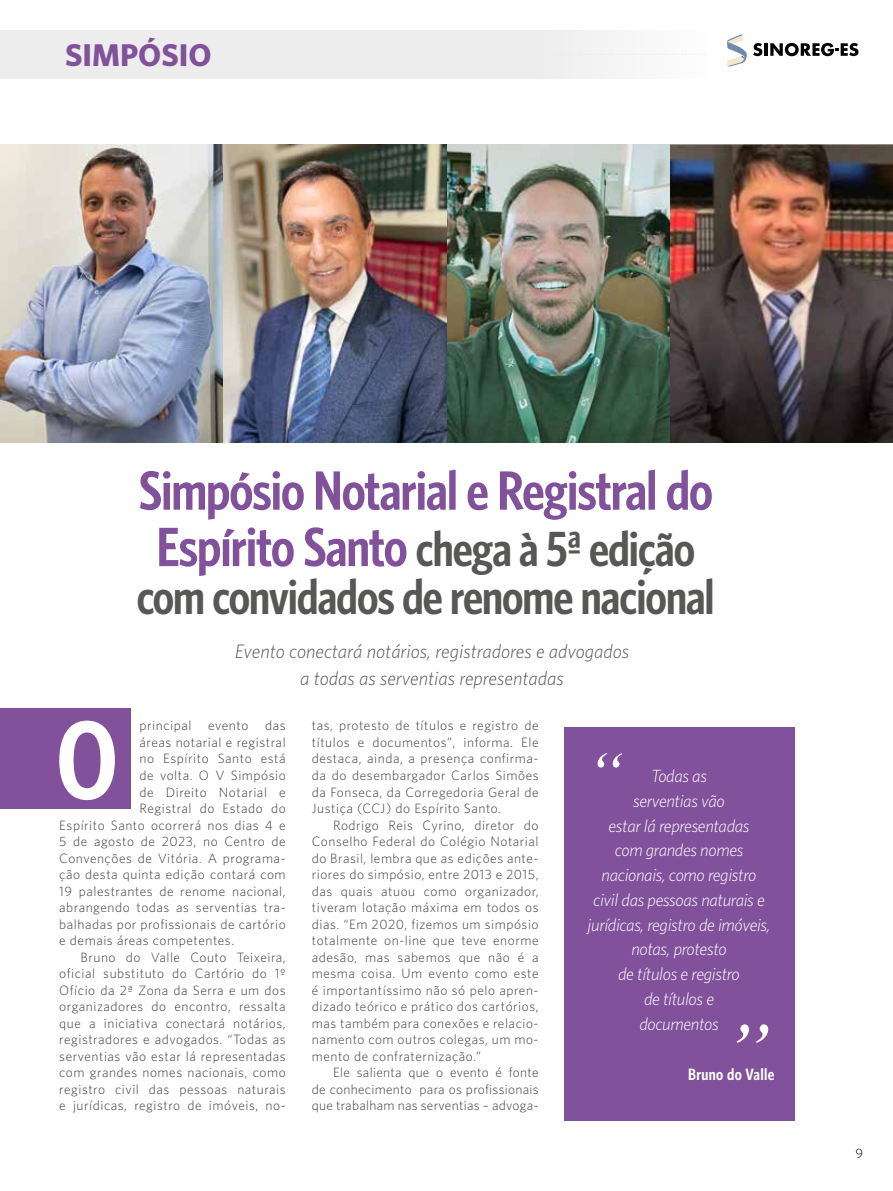
<style>
.page{position:relative;width:893px;height:1191px;background:#fff}
.page>*{position:absolute;margin:0;border:0;box-sizing:border-box;transform-origin:0 0}
.t1{font:600 111px "Whitney Condensed";color:#fff}
.t2{font:600 55.5px "Whitney Condensed";letter-spacing:-.02em;color:#81519b}
.t3{font:600 49.5px/47.4px "Whitney Condensed";letter-spacing:-.02em;color:#575756;text-align:center}
.t4{font:700 31.5px "Whitney";color:#81519b}
.t5{font:italic 300 19.5px/27px "Whitney";color:#575756;text-align:center}
.t6{font:italic 300 17.7px/24.8px "Whitney";letter-spacing:-.02em;color:#fff;text-align:center}
.t7{font:600 16.5px "Whitney Condensed";letter-spacing:.02em;color:#fff}
.t8{font:300 13.5px/16.5px "Whitney";letter-spacing:.04em;color:#3c3c3b;text-align:justify}
.t9{font:300 13.5px "Whitney";color:#000}
.s1{font-size:55.5px;color:#81519b}
</style>
<div class="page">
<svg style="left:849px;top:43px;width:9px;height:13px"></svg>
<svg style="left:0;top:30px;width:848px;height:49px;fill:#ededed"></svg>
<div style="left:0;top:708px;width:130px;height:101px;background:#81519b"></div>
<div style="left:564px;top:727px;width:231px;height:393px;background:#81519b"></div>
<svg style="left:598px;top:753px;width:24px;height:14px"></svg>
<svg style="left:737px;top:1024px;width:31px;height:19px"></svg>
<img style="left:0;top:144px;width:893px;height:298px">
<h3 class="t4" style="left:65px;top:36px;width:148px">SIMPÓSIO</h3>
<h2 class="t2" style="left:139px;top:458px;width:576px">Simpósio Notarial e Registral do</h2>
<h3 class="t3" style="left:137px;top:524px;width:580px"><span class="s1">Espírito Santo</span> chega à 5ª edição com convidados de renome nacional</h3>
<h3 class="t5" style="left:235px;top:637px;width:396px">Evento conectará notários, registradores e advogados a todas as serventias representadas</h3>
<p class="t8" style="left:140px;top:717px;width:148px">principal evento das</p>
<p class="t8" style="left:140px;top:734px;width:148px">áreas notarial e registral</p>
<p class="t8" style="left:140px;top:750px;width:148px">no Espírito Santo está</p>
<p class="t8" style="left:140px;top:767px;width:148px">de volta. O V Simpósio</p>
<p class="t8" style="left:140px;top:783px;width:148px">de Direito Notarial e</p>
<p class="t8" style="left:140px;top:800px;width:148px">Registral do Estado do</p>
<p class="t8" style="left:59px;top:816px;width:228px">Espírito Santo ocorrerá nos dias 4 e</p>
<p class="t8" style="left:59px;top:833px;width:228px">5 de agosto de 2023, no Centro de</p>
<p class="t8" style="left:59px;top:849px;width:228px">Convenções de Vitória. A programa-</p>
<p class="t8" style="left:59px;top:866px;width:228px">ção desta quinta edição contará com</p>
<p class="t8" style="left:59px;top:882px;width:228px">19 palestrantes de renome nacional,</p>
<p class="t8" style="left:59px;top:899px;width:228px">abrangendo todas as serventias tra-</p>
<p class="t8" style="left:59px;top:915px;width:228px">balhadas por profissionais de cartório</p>
<p class="t8" style="left:59px;top:932px;width:176px">e demais áreas competentes.</p>
<p class="t8" style="left:81px;top:948px;width:207px">Bruno do Valle Couto Teixeira,</p>
<p class="t8" style="left:59px;top:965px;width:228px">oficial substituto do Cartório do 1º</p>
<p class="t8" style="left:59px;top:981px;width:228px">Ofício da 2ª Zona da Serra e um dos</p>
<p class="t8" style="left:59px;top:998px;width:228px">organizadores do encontro, ressalta</p>
<p class="t8" style="left:59px;top:1014px;width:228px">que a iniciativa conectará notários,</p>
<p class="t8" style="left:59px;top:1030px;width:228px">registradores e advogados. “Todas as</p>
<p class="t8" style="left:59px;top:1047px;width:228px">serventias vão estar lá representadas</p>
<p class="t8" style="left:59px;top:1063px;width:228px">com grandes nomes nacionais, como</p>
<p class="t8" style="left:59px;top:1080px;width:228px">registro civil das pessoas naturais</p>
<p class="t8" style="left:59px;top:1096px;width:228px">e jurídicas, registro de imóveis, no-</p>
<h1 class="t1" style="left:56px;top:696px;width:64px">O</h1>
<p class="t8" style="left:312px;top:717px;width:228px">tas, protesto de títulos e registro de títulos e documentos”, informa. Ele destaca, ainda, a presença confirma&shy;da do desembargador Carlos Simões da Fonseca, da Corregedoria Geral de Justiça (CCJ) do Espírito Santo.</p>
<p class="t8" style="left:312px;top:816px;width:228px;text-indent:21px">Rodrigo Reis Cyrino, diretor do Conselho Federal do Colégio Notarial do Brasil, lembra que as edições ante&shy;riores do simpósio, entre 2013 e 2015, das quais atuou como organizador, tiveram lotação máxima em todos os dias. “Em 2020, fizemos um simpósio totalmente on-line que teve enorme adesão, mas sabemos que não é a mesma coisa. Um evento como este é importantíssimo não só pelo apren&shy;dizado teórico e prático dos cartórios, mas também para conexões e relacio&shy;namento com outros colegas, um mo&shy;mento de confraternização.”</p>
<p class="t8" style="left:312px;top:1063px;width:228px;text-indent:21px">Ele salienta que o evento é fonte de conhecimento para os profissionais que trabalham nas serventias – advoga-</p>
<h3 class="t6" style="left:588px;top:763px;width:184px">Todas as<br>serventias vão<br>estar lá representadas<br>com grandes nomes nacionais, como registro civil das pessoas naturais e jurídicas, registro de imóveis, notas, protesto<br>de títulos e registro<br>de títulos e<br>documentos</h3>
<p class="t7" style="left:688px;top:1064px;width:88px">Bruno do Valle</p>
<p class="t9" style="left:855px;top:1145px;width:9px">9</p>
</div>
